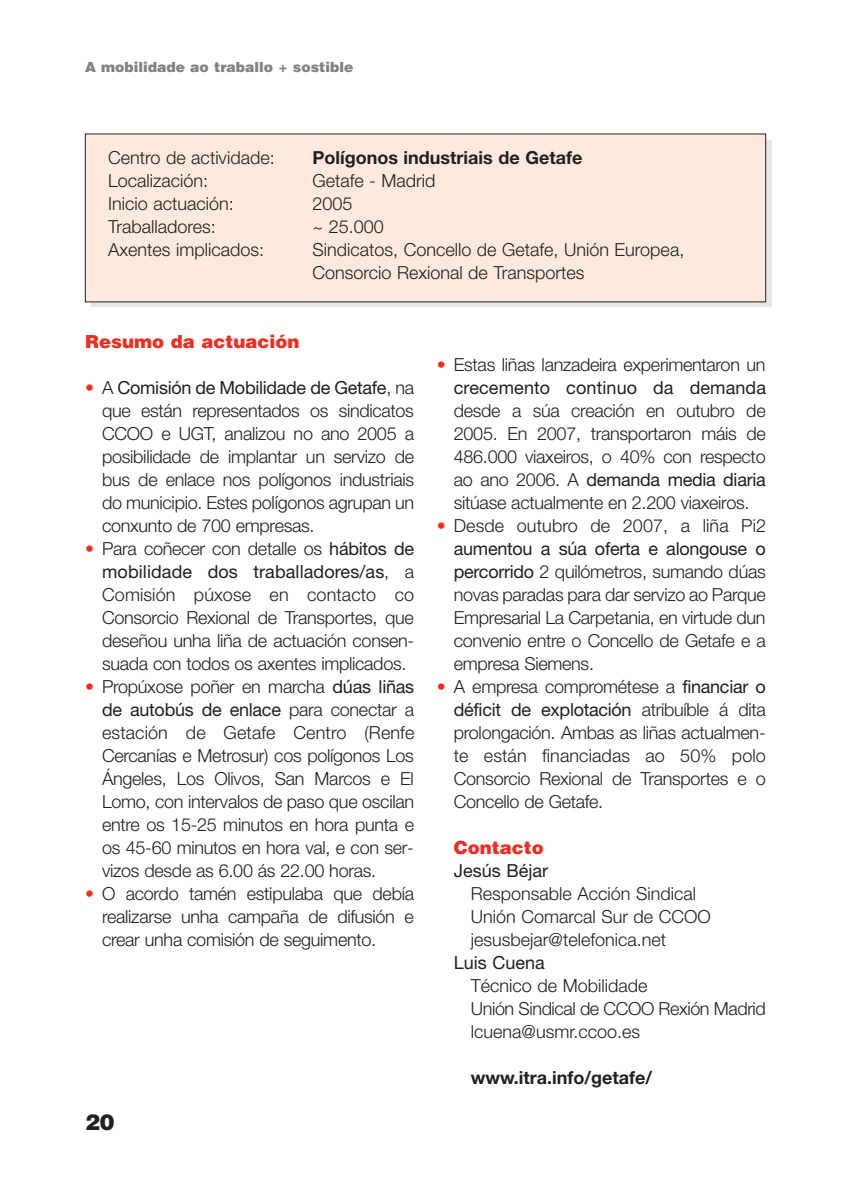
<style>
.page{position:relative;width:851px;height:1191px;background:#fff}
.page>*{position:absolute;margin:0;border:0;box-sizing:border-box;transform-origin:0 0}
.t1{font:900 22px "Helvetica";color:#231f20}
.t2{font:300 18px/23px "Helvetica Neue";letter-spacing:-.015em;color:#231f20;text-align:justify}
.t3{font:700 18px "Helvetica Neue";color:#231f20}
.t4{font:900 18px "Helvetica";color:#ee2e22}
.t5{font:18px "Helvetica Neue";color:#231f20}
.t6{font:900 14px "Helvetica";color:#808285}
.s1{color:#ee2e22}
.s2{font-weight:400}
</style>
<div class="page">
<svg style="left:91px;top:140px;width:680px;height:166px;background:#ceced0"></svg>
<div style="left:85px;top:134px;width:680px;height:168px;background:#fde9dd"></div>
<p class="t6" style="left:85px;top:59px;width:270px">A mobilidade ao traballo + sostible</p>
<p class="t2" style="left:108px;top:146px;width:168px">Centro de actividade:</p>
<p class="t3" style="left:312px;top:146px;width:271px">Polígonos industriais de Getafe</p>
<p class="t2" style="left:108px;top:169px;width:102px">Localización:</p>
<p class="t2" style="left:312px;top:169px;width:125px">Getafe - Madrid</p>
<p class="t2" style="left:108px;top:192px;width:127px">Inicio actuación:</p>
<p class="t2" style="left:312px;top:192px;width:42px">2005</p>
<p class="t2" style="left:108px;top:215px;width:109px">Traballadores:</p>
<p class="t2" style="left:312px;top:215px;width:73px">~ 25.000</p>
<p class="t2" style="left:108px;top:238px;width:157px">Axentes implicados:</p>
<p class="t2" style="left:312px;top:238px;width:373px">Sindicatos, Concello de Getafe, Unión Europea,<br>Consorcio Rexional de Transportes</p>
<p class="t4" style="left:85px;top:331px;width:216px">Resumo da actuación</p>
<p class="t2" style="left:102px;top:376px;width:313px;text-indent:-17px"><span class="s1">•</span> A <span class="s2">Comisión de Mobilidade de Getafe</span>, na que están representados os sindicatos CCOO e UGT, analizou no ano 2005 a posibilidade de implantar un servizo de bus de enlace nos polígonos industriais do municipio. Estes polígonos agrupan un conxunto de 700 empresas.</p>
<p class="t2" style="left:102px;top:537px;width:313px;text-indent:-17px"><span class="s1">•</span> Para coñecer con detalle os <span class="s2">hábitos de mobilidade dos traballadores/as</span>, a Comisión púxose en contacto co Consorcio Rexional de Transportes, que deseñou unha liña de actuación consen&shy;suada con todos os axentes implicados.</p>
<p class="t2" style="left:102px;top:675px;width:314px;text-indent:-17px"><span class="s1">•</span> Propúxose poñer en marcha <span class="s2">dúas liñas de autobús de enlace</span> para conectar a estación de Getafe Centro (Renfe Cercanías e Metrosur) cos polígonos Los Ángeles, Los Olivos, San Marcos e El Lomo, con intervalos de paso que oscilan entre os 15-25 minutos en hora punta e os 45-60 minutos en hora val, e con ser&shy;vizos desde as 6.00 ás 22.00 horas.</p>
<p class="t2" style="left:102px;top:882px;width:313px;text-indent:-17px"><span class="s1">•</span> O acordo tamén estipulaba que debía realizarse unha campaña de difusión e crear unha comisión de seguimento.</p>
<p class="t1" style="left:85px;top:1110px;width:31px">20</p>
<p class="t2" style="left:437px;top:353px;width:331px;text-align:right"><span class="s1">•</span> Estas liñas lanzadeira experimentaron un <span class="s2">crecemento continuo da demanda</span></p>
<p class="t2" style="left:454px;top:399px;width:313px">desde a súa creación en outubro de 2005. En 2007, transportaron máis de 486.000 viaxeiros, o 40% con respecto ao ano 2006. A <span class="s2">demanda media diaria </span>sitúase actualmente en 2.200 viaxeiros.</p>
<p class="t2" style="left:454px;top:514px;width:314px;text-indent:-17px"><span class="s1">•</span> Desde outubro de 2007, a liña Pi2 <span class="s2">aumentou a súa oferta e alongouse o percorrido</span> 2 quilómetros, sumando dúas novas paradas para dar servizo ao Parque Empresarial La Carpetania, en virtude dun convenio entre o Concello de Getafe e a empresa Siemens.</p>
<p class="t2" style="left:454px;top:675px;width:313px;text-indent:-17px"><span class="s1">•</span> A empresa comprométese a <span class="s2">financiar o déficit de explotación</span> atribuíble á dita prolongación. Ambas as liñas actualmen&shy;te están financiadas ao 50% polo Consorcio Rexional de Transportes e o Concello de Getafe.</p>
<p class="t4" style="left:454px;top:837px;width:92px">Contacto</p>
<p class="t5" style="left:454px;top:860px;width:96px">Jesús Béjar</p>
<p class="t2" style="left:471px;top:882px;width:241px;text-align:left">Responsable Acción Sindical<br>Unión Comarcal Sur de CCOO jesusbejar@telefonica.net</p>
<p class="t5" style="left:454px;top:952px;width:92px">Luis Cuena</p>
<p class="t2" style="left:471px;top:974px;width:296px;text-align:left">Técnico de Mobilidade<br>Unión Sindical de CCOO Rexión Madrid lcuena@usmr.ccoo.es</p>
<p class="t3" style="left:471px;top:1066px;width:183px">www.itra.info/getafe/</p>
</div>
